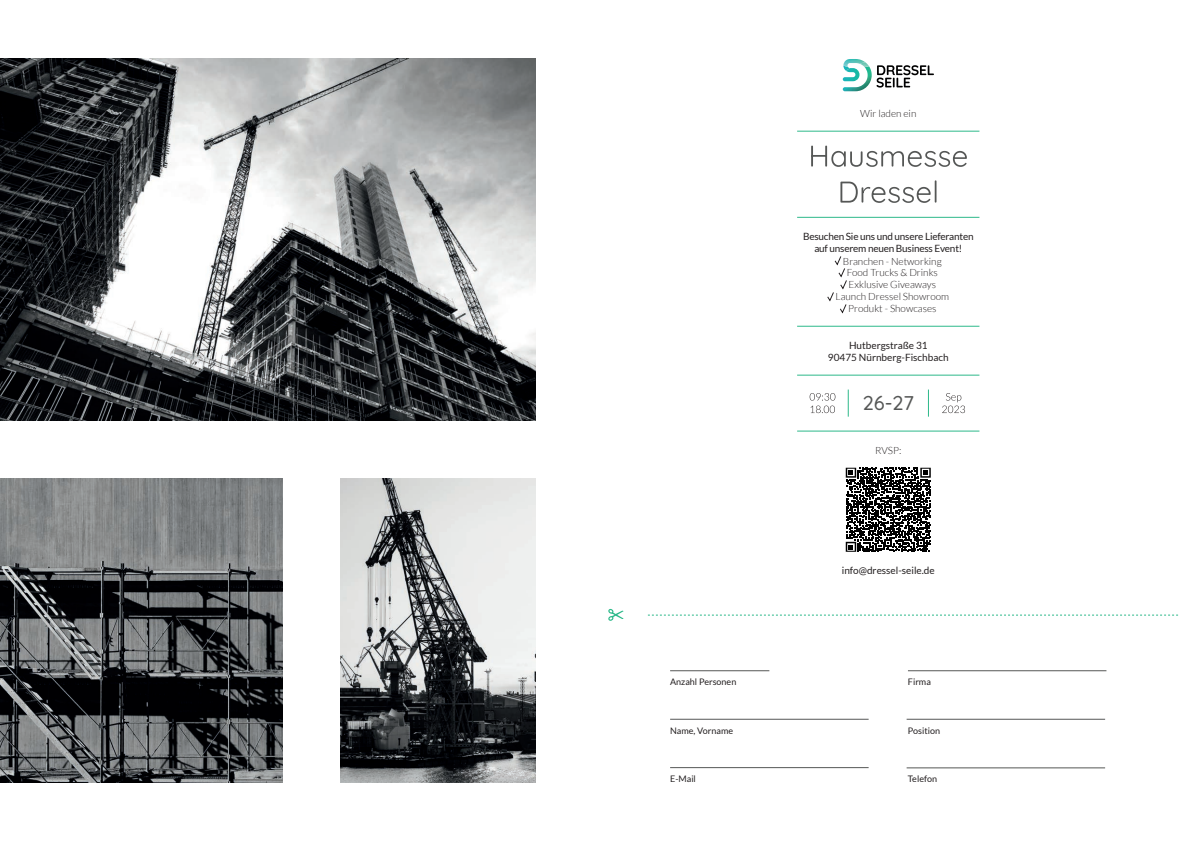
<style>
.page{position:relative;width:1191px;height:842px;background:#fff}
.page>*{position:absolute;margin:0;border:0;box-sizing:border-box;transform-origin:0 0}
.t1{font:300 20px "Quicksand";color:#555756}
.t2{font:300 10px/12px "Lato";color:#231f20;text-align:center}
.t3{font:10px/12px "Lato";letter-spacing:-.02em;color:#231f20;text-align:center}
.t4{font:10px/12px "Lato";color:#231f20;text-align:center}
.t5{font:9px "Lato";color:#231f20}
</style>
<div class="page">
<img style="left:0;top:59px;width:536px;height:361px">
<img style="left:0;top:478px;width:282px;height:304px">
<img style="left:340px;top:478px;width:196px;height:304px">
<hr style="left:670px;top:670px;width:99px;height:1px;background:#555756">
<hr style="left:908px;top:670px;width:198px;height:1px;background:#555756">
<hr style="left:670px;top:719px;width:198px;height:1px;background:#555756">
<hr style="left:906px;top:719px;width:199px;height:1px;background:#555756">
<hr style="left:670px;top:767px;width:198px;height:1px;background:#555756">
<hr style="left:906px;top:768px;width:199px;height:1px;background:#555756">
<svg style="left:648px;top:615px;width:530px;height:1px"></svg>
<svg style="left:608px;top:609px;width:15px;height:12px"></svg>
<svg style="left:842px;top:59px;width:92px;height:32px"></svg>
<svg style="left:840px;top:180px;width:96px;height:23px"></svg>
<svg style="left:811px;top:146px;width:156px;height:21px"></svg>
<svg style="left:827px;top:256px;width:20px;height:57px"></svg>
<hr style="left:797px;top:131px;width:182px;height:1px;background:#2db98a">
<hr style="left:797px;top:217px;width:182px;height:1px;background:#2db98a">
<hr style="left:797px;top:326px;width:182px;height:1px;background:#2db98a">
<hr style="left:797px;top:375px;width:182px;height:1px;background:#2db98a">
<svg style="left:928px;top:390px;width:1px;height:27px"></svg>
<svg style="left:942px;top:393px;width:23px;height:20px"></svg>
<svg style="left:809px;top:393px;width:26px;height:20px"></svg>
<svg style="left:848px;top:390px;width:1px;height:27px"></svg>
<hr style="left:797px;top:431px;width:182px;height:1px;background:#2db98a">
<svg style="left:845px;top:468px;width:85px;height:84px"></svg>
<p class="t2" style="left:860px;top:107px;width:58px">Wir laden ein</p>
<p class="t3" style="left:803px;top:230px;width:172px">Besuchen Sie uns und unsere Lieferanten auf unserem neuen Business Event!</p>
<p class="t2" style="left:843px;top:256px;width:100px;line-height:11px">Branchen - Networking<br>Food Trucks &amp; Drinks</p>
<p class="t2" style="left:835px;top:278px;width:115px">Exklusive Giveaways<br>Launch Dressel Showroom<br>Produkt - Showcases</p>
<p class="t4" style="left:828px;top:339px;width:122px">Hutbergstraße 31<br>90475 Nürnberg-Fischbach</p>
<h1 class="t1" style="left:862px;top:388px;width:53px">26-27</h1>
<p class="t2" style="left:875px;top:444px;width:28px">RVSP:</p>
<p class="t4" style="left:841px;top:564px;width:94px">info@dressel-seile.de</p>
<p class="t5" style="left:670px;top:677px;width:68px">Anzahl Personen</p>
<p class="t5" style="left:908px;top:677px;width:24px">Firma</p>
<p class="t5" style="left:670px;top:725px;width:65px">Name, Vorname</p>
<p class="t5" style="left:908px;top:725px;width:34px">Position</p>
<p class="t5" style="left:670px;top:774px;width:27px">E-Mail</p>
<p class="t5" style="left:908px;top:774px;width:31px">Telefon</p>
</div>
